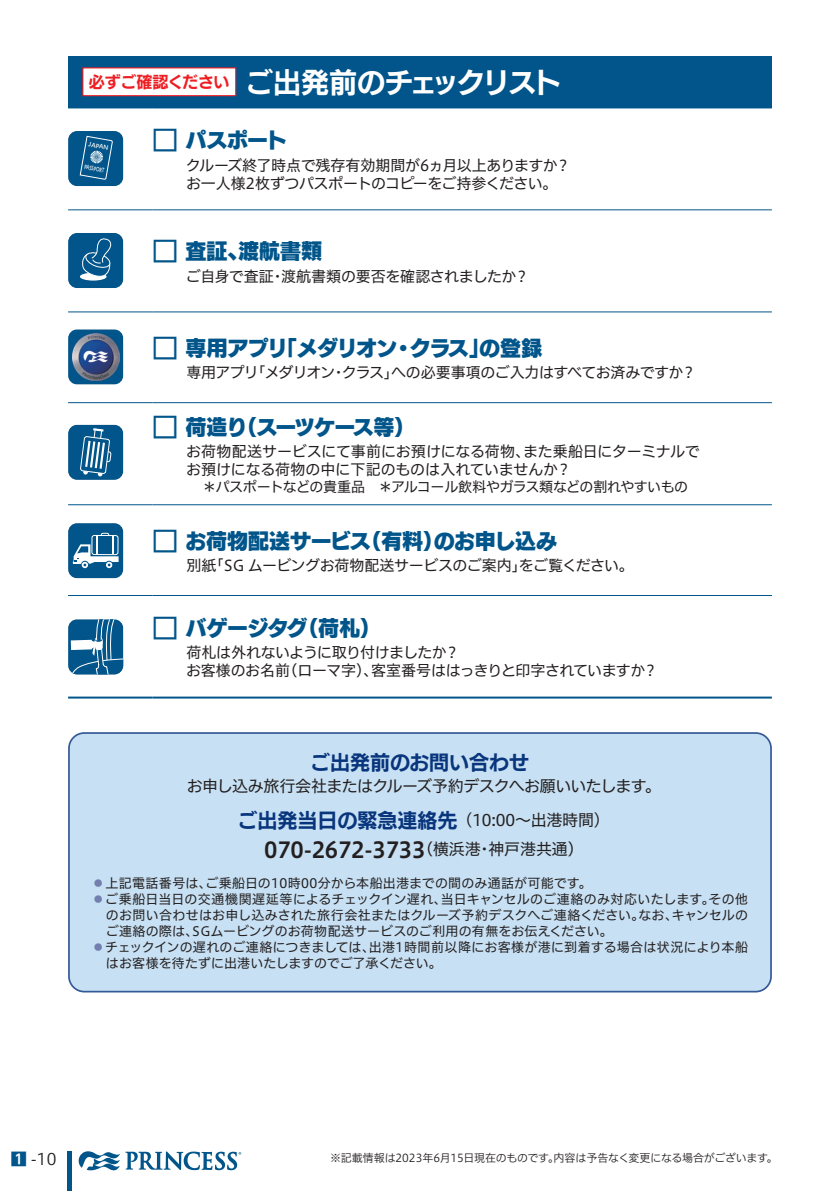
<style>
.page{position:relative;width:840px;height:1191px;background:#fff}
.page>*{position:absolute;margin:0;border:0;box-sizing:border-box;transform-origin:0 0}
.t1{font:28px "New Rodin Pro B";letter-spacing:-.08em;color:#fff}
.t2{font:26px "New Rodin Pro EB";color:#01558a}
.t3{font:22px "Hiragino UD Sans F Std W6";letter-spacing:-.01em;color:#231f20}
.t4{font:21px "New Rodin Pro EB";letter-spacing:-.02em;color:#01558a}
.t5{font:21px "New Rodin Pro EB";letter-spacing:-.075em;color:#01558a}
.t6{font:21px "New Rodin Pro EB";color:#01558a}
.t7{font:20px "New Rodin Pro B";color:#08357c}
.t8{font:16px/33.8px "Hiragino UD Sans F Std W4";letter-spacing:-.025em;color:#231f20}
.t9{font:16px "New Rodin Pro B";letter-spacing:-.02em;color:#ee1d23}
.t10{font:16px "Hiragino UD Sans F Std W3";color:#231f20}
.t11{font:15px/18px "Hiragino UD Sans F Std W4";letter-spacing:-.02em;color:#231f20}
.t12{font:15px "Hiragino UD Sans F Std W4";letter-spacing:-.045em;color:#231f20}
.t13{font:15px "Hiragino UD Sans F Std W4";letter-spacing:-.08em;color:#231f20}
.t14{font:15px "Hiragino UD Sans F Std W4";letter-spacing:-.055em;color:#231f20}
.t15{font:14px "Hiragino UD Sans F Std W4";letter-spacing:-.035em;color:#231f20}
.t16{font:13px/16px "Hiragino UD Sans F Std W4";letter-spacing:.01em;color:#231f20}
.t17{font:13px/16px "Hiragino UD Sans F Std W4";letter-spacing:-.01em;color:#231f20}
.t18{font:13px "Hiragino UD Sans F Std W4";letter-spacing:.03em;color:#231f20}
.t19{font:11px "Hiragino UD Sans F Std W3";letter-spacing:-.01em;color:#231f20}
.t20{font:500 5.6px "UD Shin M Go Pro";color:#fff;scale:.65 1}
.t21{font:500 5.6px "UD Shin M Go Pro";color:#fff}
.s1{font-family:"New Rodin Pro DB";color:#737faf}
.s2{font-family:"UD Shin Go Pro De";font-weight:700;color:#01558a}
</style>
<div class="page">
<svg style="left:79px;top:1151px;width:162px;height:19px"></svg>
<hr style="left:67px;top:1151px;width:4px;height:40px;background:#01558a">
<div style="left:68px;top:57px;width:703px;height:51px;background:#01558a"></div>
<hr style="left:68px;top:209px;width:84px;height:1px;background:#01558a">
<hr style="left:152px;top:209px;width:619px;height:1px;background:#01558a">
<hr style="left:68px;top:504px;width:84px;height:1px;background:#01558a">
<hr style="left:152px;top:504px;width:619px;height:1px;background:#01558a">
<hr style="left:68px;top:311px;width:84px;height:1px;background:#01558a">
<hr style="left:152px;top:311px;width:619px;height:1px;background:#01558a">
<hr style="left:68px;top:402px;width:84px;height:1px;background:#01558a">
<hr style="left:152px;top:402px;width:619px;height:1px;background:#01558a">
<hr style="left:68px;top:595px;width:84px;height:1px;background:#01558a">
<hr style="left:152px;top:595px;width:619px;height:1px;background:#01558a">
<hr style="left:68px;top:696px;width:84px;height:2px;background:#01558a">
<hr style="left:152px;top:696px;width:619px;height:2px;background:#01558a">
<div style="left:83px;top:68px;width:152px;height:28px;background:#fff"></div>
<div style="left:82px;top:67px;width:154px;height:29px;border:1px solid #ee1d23"></div>
<svg style="left:68px;top:131px;width:55px;height:55px;background:#186494"></svg>
<svg style="left:68px;top:233px;width:55px;height:55px;background:#1f6997"></svg>
<svg style="left:68px;top:329px;width:55px;height:55px"></svg>
<img style="left:72px;top:334px;width:47px;height:46px">
<svg style="left:68px;top:425px;width:55px;height:55px;background:#2a709c"></svg>
<svg style="left:68px;top:523px;width:55px;height:55px"></svg>
<svg style="left:68px;top:619px;width:55px;height:55px;background:#3477a1"></svg>
<div style="left:69px;top:733px;width:701px;height:258px;background:#c7e0f3;border-radius:15px"></div>
<div style="left:68px;top:732px;width:703px;height:260px;border:2px solid #355896;border-radius:15px"></div>
<p class="t9" style="left:89px;top:68px;width:142px">必ずご確認ください</p>
<h1 class="t1" style="left:245px;top:58px;width:318px">ご出発前のチェックリスト</h1>
<p class="t21" style="left:89px;top:140px;width:22px;rotate:10deg">JAPAN</p>
<p class="t20" style="left:85px;top:162px;width:33px;rotate:10deg">PASSPORT</p>
<h2 class="t2" style="left:152px;top:118px;width:27px">□</h2>
<h3 class="t4" style="left:185px;top:122px;width:103px">パスポート</h3>
<p class="t11" style="left:186px;top:155px;width:373px">クルーズ終了時点で残存有効期間が6ヵ月以上ありますかお一人様2枚ずつパスポートのコピーをご持参ください。</p>
<p class="t11" style="left:555px;top:155px;width:16px">?</p>
<h2 class="t2" style="left:152px;top:229px;width:27px">□</h2>
<h3 class="t4" style="left:185px;top:233px;width:64px">査証、</h3>
<h3 class="t4" style="left:238px;top:233px;width:85px">渡航書類</h3>
<p class="t11" style="left:186px;top:266px;width:89px">ご自身で査証</p>
<p class="t11" style="left:281px;top:266px;width:236px">渡航書類の要否を確認されましたか</p>
<p class="t11" style="left:514px;top:266px;width:16px">?</p>
<p class="t11" style="left:270px;top:266px;width:16px">・</p>
<h2 class="t2" style="left:152px;top:325px;width:27px">□</h2>
<h3 class="t4" style="left:185px;top:329px;width:104px">専用アプリ</h3>
<h3 class="t4" style="left:276px;top:329px;width:123px">「メダリオン</h3>
<h3 class="t4" style="left:409px;top:329px;width:82px">クラス」</h3>
<h3 class="t4" style="left:479px;top:329px;width:65px">の登録</h3>
<h3 class="t4" style="left:392px;top:329px;width:22px">・</h3>
<h2 class="t2" style="left:152px;top:404px;width:27px">□</h2>
<p class="t11" style="left:186px;top:362px;width:74px">専用アプリ</p>
<h3 class="t5" style="left:236px;top:408px;width:181px">（スーツケース等(</h3>
<p class="t13" style="left:250px;top:361px;width:150px">「メダリオンクラス」</p>
<p class="t11" style="left:391px;top:362px;width:293px">への必要事項のご入力はすべてお済みですか</p>
<p class="t11" style="left:680px;top:362px;width:16px">?</p>
<p class="t11" style="left:331px;top:362px;width:16px">・</p>
<h3 class="t4" style="left:185px;top:408px;width:63px">荷造り</h3>
<h2 class="t2" style="left:152px;top:518px;width:27px">□</h2>
<p class="t11" style="left:186px;top:441px;width:386px">お荷物配送サービスにて事前にお預けになる荷物、<br>お預けになる荷物の中に下記のものは入れていませんか?</p>
<p class="t15" style="left:202px;top:476px;width:487px">＊パスポートなどの貴重品　＊アルコール飲料やガラス類などの割れやすいもの</p>
<h3 class="t4" style="left:433px;top:522px;width:125px">のお申し込み</h3>
<p class="t11" style="left:522px;top:441px;width:178px">また乗船日にターミナルで</p>
<h3 class="t6" style="left:185px;top:522px;width:187px">お荷物配送サービス</h3>
<h3 class="t4" style="left:360px;top:522px;width:85px">（有料）</h3>
<p class="t11" style="left:209px;top:555px;width:319px">「SG ムービングお荷物配送サービスのご案内」</p>
<p class="t14" style="left:518px;top:554px;width:116px">をご覧ください。</p>
<p class="t11" style="left:186px;top:555px;width:31px">別紙</p>
<h2 class="t2" style="left:152px;top:605px;width:27px">□</h2>
<h3 class="t4" style="left:185px;top:610px;width:123px">バゲージタグ</h3>
<h3 class="t4" style="left:297px;top:610px;width:86px">（荷札(</h3>
<p class="t11" style="left:186px;top:643px;width:262px">荷札は外れないように取り付けましたか</p>
<p class="t11" style="left:444px;top:643px;width:16px">?</p>
<p class="t11" style="left:186px;top:661px;width:105px">お客様のお名前</p>
<p class="t11" style="left:282px;top:661px;width:97px">（ローマ字）、</p>
<p class="t12" style="left:371px;top:659px;width:275px">客室番号ははっきりと印字されていますか</p>
<p class="t11" style="left:642px;top:661px;width:16px">?</p>
<h3 class="t7" style="left:310px;top:745px;width:220px">ご出発前のお問い合わせ</h3>
<p class="t8" style="left:464px;top:768px;width:198px;text-indent:-278px">お申し込み旅行会社またはクルーズ予約デスクへお願いいたします。(10:00～出港時間(</p>
<h3 class="t7" style="left:237px;top:803px;width:221px">ご出発当日の緊急連絡先</h3>
<h3 class="t3" style="left:264px;top:832px;width:162px">070-2672-3733</h3>
<p class="t16" style="left:205px;top:874px;width:388px">ご乗船日の10時00分から本船出港までの間のみ通話が可能です。</p>
<p class="t8" style="left:417px;top:831px;width:65px">（横浜港</p>
<p class="t8" style="left:488px;top:831px;width:97px">神戸港共通(</p>
<p class="t8" style="left:476px;top:831px;width:17px">・</p>
<p class="t18" style="left:92px;top:873px;width:121px"><span class="s1">◦</span>上記電話番号は、</p>
<p class="t16" style="left:92px;top:890px;width:356px"><span class="s1">◦</span>ご乗船日当日の交通機関遅延等によるチェックイン遅れ、</p>
<p class="t16" style="left:440px;top:890px;width:275px">当日キャンセルのご連絡のみ対応いたします。</p>
<p class="t16" style="left:708px;top:890px;width:41px">その他</p>
<p class="t16" style="left:192px;top:906px;width:453px;text-indent:-86px">のお問い合わせはお申し込みされた旅行会社またはクルーズ予約デスクへご連絡ください。<br>SGムービングのお荷物配送サービスのご利用の有無をお伝えください。</p>
<p class="t16" style="left:671px;top:906px;width:78px">キャンセルの</p>
<p class="t16" style="left:638px;top:906px;width:41px">なお、</p>
<p class="t16" style="left:106px;top:922px;width:94px">ご連絡の際は、</p>
<p class="t17" style="left:106px;top:938px;width:337px;text-indent:-14px"><span class="s1">◦</span>チェックインの遅れのご連絡につきましては、<br>はお客様を待たずに出港いたしますのでご了承ください。</p>
<p class="t16" style="left:368px;top:938px;width:380px">出港1時間前以降にお客様が港に到着する場合は状況により本船</p>
<p class="t10" style="left:11px;top:1147px;width:47px"><span class="s2">1</span> -10</p>
<p class="t19" style="left:330px;top:1149px;width:449px">※記載情報は2023年月6 15日現在のものです内容は予告なく変更になる場合がございます。</p>
<p class="t19" style="left:548px;top:1149px;width:12px">。</p>
</div>
